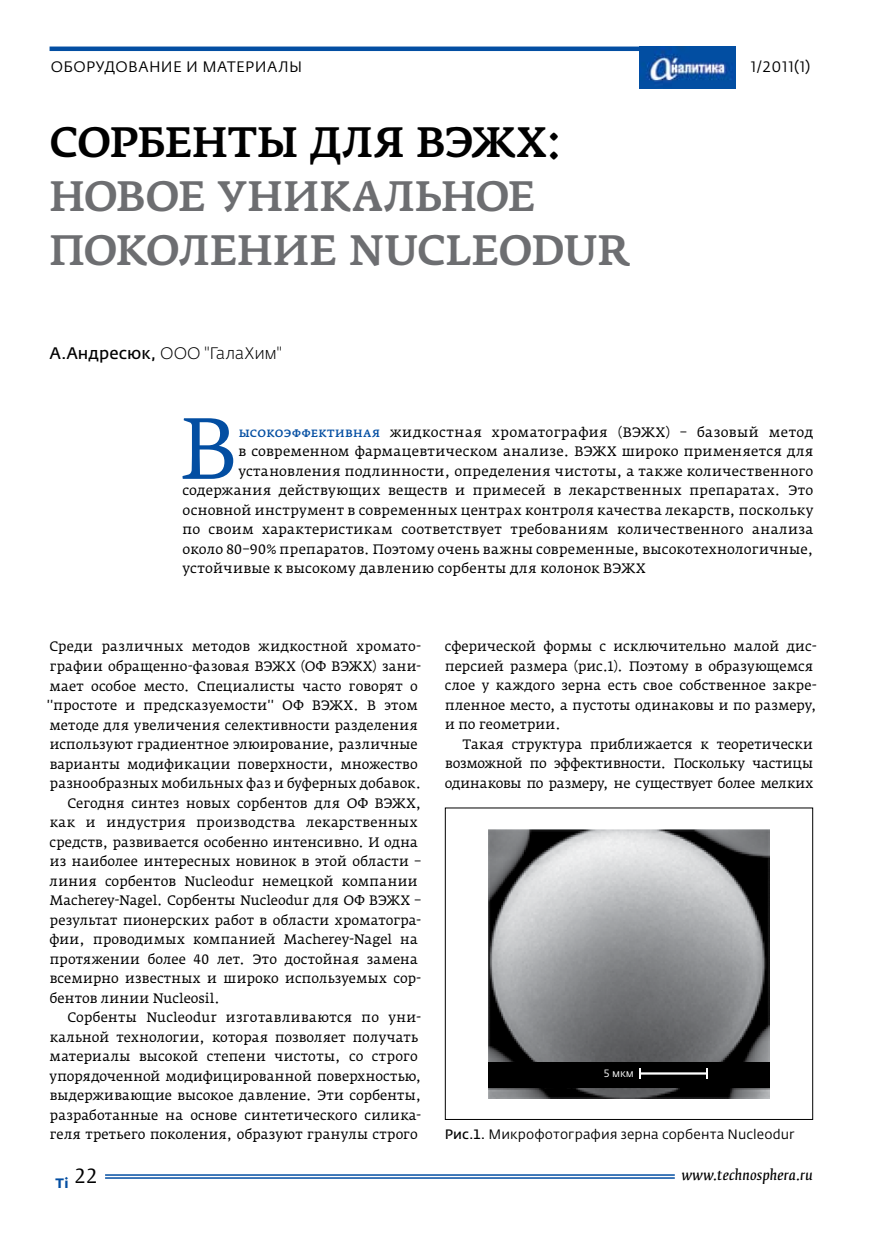
<style>
.page{position:relative;width:881px;height:1234px;background:#fff}
.page>*{position:absolute;margin:0;border:0;box-sizing:border-box;transform-origin:0 0}
.t1{font:82.2px "Fedra Serif B Pro";color:#034ea2;scale:1.04 1}
.t2{font:500 42px/54px "Fedra Serif A Pro";letter-spacing:-.005em;color:#6d6e71}
.t3{font:500 42px "Fedra Serif A Pro";letter-spacing:-.01em;color:#000}
.t4{font:300 16.5px "Fedra Sans Alt Pro";color:#000}
.t5{font:15px "Fedra Sans Alt Pro";letter-spacing:.035em;color:#000}
.t6{font:13.5px/19.5px "Fedra Serif A Pro";letter-spacing:.015em;color:#000}
.t7{font:13.5px "Fedra Serif A Pro";letter-spacing:.035em;color:#000}
.t8{font:13.5px "Fedra Sans Pro";letter-spacing:.005em;color:#000}
.t9{font:italic 13.5px "Fedra Serif B Pro";letter-spacing:.02em;color:#000}
.t10{font:700 13.5px "Fedra Sans Pro";color:#034ea2}
.t11{font:10.5px "Fedra Sans Pro";color:#fff}
.s1{font-weight:400}
.s2{color:#034ea2}
.s3{font-style:inherit}
</style>
<div class="page">
<div style="left:50px;top:46px;width:684px;height:5px;background:#034ea2"></div>
<img style="left:639px;top:47px;width:95px;height:42px">
<hr style="left:105px;top:1173px;width:569px;height:2px;background:#034ea2">
<hr style="left:105px;top:1176px;width:569px;height:2px;background:#034ea2">
<img style="left:488px;top:829px;width:281px;height:268px">
<div style="left:488px;top:1062px;width:281px;height:25px;background:#000"></div>
<hr style="left:640px;top:1072px;width:66px;height:2px;background:#fff">
<svg style="left:705px;top:1068px;width:2px;height:10px"></svg>
<p class="t5" style="left:51px;top:57px;width:253px">оборудование и материалы</p>
<p class="t5" style="left:751px;top:57px;width:60px">1/2011(1)</p>
<h2 class="t3" style="left:50px;top:116px;width:515px">СОРБЕНТЫ ДЛЯ ВЭЖХ:</h2>
<h2 class="t2" style="left:50px;top:170px;width:581px">НОВОЕ УНИКАЛЬНОЕ<br>ПОКОЛЕНИЕ NUCLEODUR</h2>
<p class="t4" style="left:50px;top:342px;width:234px"><span class="s1">А.Андресюк,</span> ООО "ГалаХим"</p>
<h1 class="t1" style="left:180px;top:398px;width:58px">В</h1>
<p class="t7" style="left:238px;top:423px;width:576px"><span class="s2">ысокоэффективная</span> жидкостная хроматография (ВЭЖХ) – базовый метод</p>
<p class="t6" style="left:238px;top:442px;width:576px">в современном фармацевтическом анализе. ВЭЖХ широко применяется для</p>
<p class="t6" style="left:238px;top:461px;width:576px">установления подлинности, определения чистоты, а также количественного</p>
<p class="t6" style="left:182px;top:481px;width:632px">содержания действующих веществ и примесей в лекарственных препаратах. Это</p>
<p class="t6" style="left:182px;top:500px;width:632px">основной инструмент в современных центрах контроля качества лекарств, поскольку</p>
<p class="t6" style="left:182px;top:519px;width:632px">по своим характеристикам соответствует требованиям количественного анализа</p>
<p class="t6" style="left:182px;top:539px;width:632px">около 80–90% препаратов. Поэтому очень важны современные, высокотехнологичные,</p>
<p class="t6" style="left:182px;top:558px;width:464px">устойчивые к высокому давлению сорбенты для колонок ВЭЖХ</p>
<p class="t6" style="left:49px;top:637px;width:373px">Среди различных методов жидкостной хромато-</p>
<p class="t6" style="left:50px;top:656px;width:373px">графии обращенно-фазовая ВЭЖХ (ОФ ВЭЖХ) зани-</p>
<p class="t6" style="left:49px;top:676px;width:370px">мает особое место. Специалисты часто говорят о</p>
<p class="t6" style="left:47px;top:695px;width:372px">''простоте и предсказуемости'' ОФ ВЭЖХ. В этом</p>
<p class="t6" style="left:49px;top:715px;width:369px">методе для увеличения селективности разделения</p>
<p class="t6" style="left:50px;top:734px;width:369px">используют градиентное элюирование, различные</p>
<p class="t6" style="left:50px;top:753px;width:369px">варианты модификации поверхности, множество</p>
<p class="t6" style="left:50px;top:773px;width:373px">разнообразных мобильных фаз и буферных добавок.</p>
<p class="t6" style="left:67px;top:792px;width:355px">Сегодня синтез новых сорбентов для ОФ ВЭЖХ,</p>
<p class="t6" style="left:50px;top:812px;width:369px">как и индустрия производства лекарственных</p>
<p class="t6" style="left:49px;top:831px;width:370px">средств, развивается особенно интенсивно. И одна</p>
<p class="t6" style="left:50px;top:851px;width:373px">из наиболее интересных новинок в этой области –</p>
<p class="t6" style="left:50px;top:870px;width:369px">линия сорбентов Nucleodur немецкой компании</p>
<p class="t6" style="left:50px;top:890px;width:372px">Macherey-Nagel. Сорбенты Nucleodur для ОФ ВЭЖХ –</p>
<p class="t6" style="left:50px;top:909px;width:372px">результат пионерских работ в области хроматогра-</p>
<p class="t6" style="left:49px;top:929px;width:370px">фии, проводимых компанией Macherey-Nagel на</p>
<p class="t6" style="left:50px;top:948px;width:369px">протяжении более 40 лет. Это достойная замена</p>
<p class="t6" style="left:50px;top:968px;width:373px">всемирно известных и широко используемых сор-</p>
<p class="t6" style="left:50px;top:987px;width:172px">бентов линии Nucleosil.</p>
<p class="t6" style="left:67px;top:1007px;width:355px">Сорбенты Nucleodur изготавливаются по уни-</p>
<p class="t6" style="left:50px;top:1026px;width:369px">кальной технологии, которая позволяет получать</p>
<p class="t6" style="left:49px;top:1046px;width:370px">материалы высокой степени чистоты, со строго</p>
<p class="t6" style="left:49px;top:1065px;width:373px">упорядоченной модифицированной поверхностью,</p>
<p class="t6" style="left:50px;top:1085px;width:373px">выдерживающие высокое давление. Эти сорбенты,</p>
<p class="t6" style="left:50px;top:1104px;width:372px">разработанные на основе синтетического силика-</p>
<p class="t6" style="left:50px;top:1124px;width:369px">геля третьего поколения, образуют гранулы строго</p>
<p class="t6" style="left:444px;top:636px;width:373px">сферической формы с исключительно малой дис&shy;персией размера (рис.1). Поэтому в образующемся слое у каждого зерна есть свое собственное закре&shy;пленное место, а пустоты одинаковы и по размеру, и по геометрии.</p>
<p class="t6" style="left:444px;top:734px;width:370px;text-align:justify;text-indent:18px">Такая структура приближается к теоретически возможной по эффективности. Поскольку частицы одинаковы по размеру, не существует более мелких</p>
<p class="t11" style="left:603px;top:1066px;width:32px">5 мкм</p>
<p class="t8" style="left:444px;top:1125px;width:351px"><span class="s3">Рис.1.</span> Микрофотография зерна сорбента Nucleodur</p>
<p class="t10" style="left:56px;top:1174px;width:43px">Ti <sup>22</sup></p>
<p class="t9" style="left:681px;top:1166px;width:132px">www.technosphera.ru</p>
</div>
